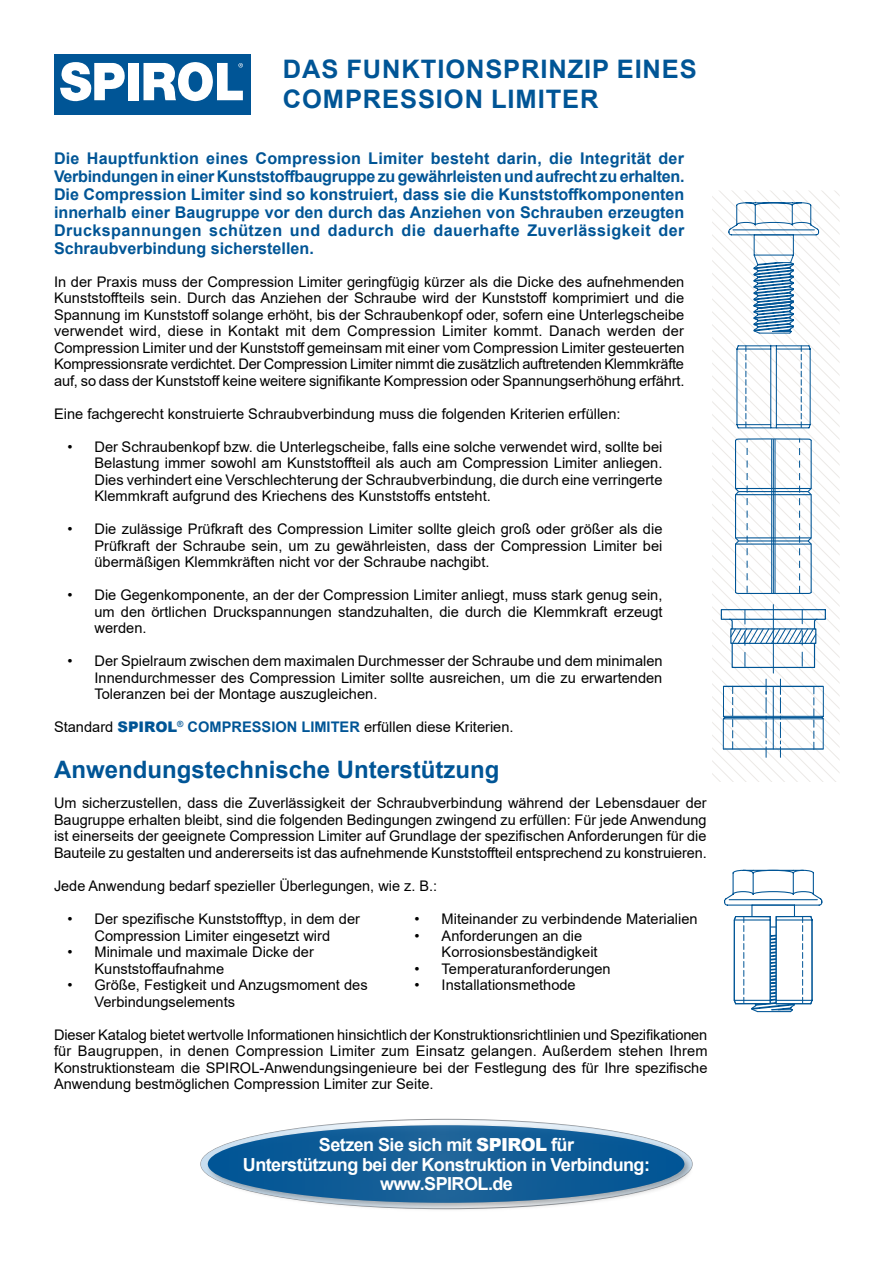
<style>
.page{position:relative;width:893px;height:1263px;background:#fff}
.page>*{position:absolute;margin:0;border:0;box-sizing:border-box;transform-origin:0 0}
.t1{font:700 25.5px/30px "Arial";letter-spacing:.035em;color:#005596}
.t2{font:700 24px "Arial";color:#005596}
.t3{font:700 18px/19.5px "Arial";letter-spacing:-.03em;color:#fff;text-align:center}
.t4{font:700 16.2px/18px "Arial";color:#005596;text-align:justify}
.t5{font:14.7px/16.5px "Arial";color:#000;text-align:justify}
.s1{font-weight:900;color:#005596}
.s2{font-weight:700;color:#005596}
.s3{font-weight:900}
</style>
<div class="page">
<div style="left:54px;top:54px;width:196px;height:60px;background:#005596"></div>
<div style="left:128px;top:63px;width:10px;height:37px;background:#fff"></div>
<svg style="left:60px;top:62px;width:65px;height:39px"></svg>
<svg style="left:143px;top:62px;width:100px;height:40px"></svg>
<svg style="left:724px;top:870px;width:98px;height:142px"></svg>
<svg style="left:712px;top:190px;width:128px;height:592px"></svg>
<div style="left:205px;top:1123px;width:489px;height:89px;background:#000;opacity:.3"></div>
<svg style="left:208px;top:1125px;width:476px;height:78px;background:#115d97"></svg>
<h1 class="t1" style="left:283px;top:55px;width:415px">DAS FUNKTIONSPRINZIP EINES<br>COMPRESSION LIMITER</h1>
<p class="t4" style="left:54px;top:149px;width:632px">Die Hauptfunktion eines Compression Limiter besteht darin, die Integrität der Verbindungen in einer Kunststoffbaugruppe zu gewährleisten und aufrecht zu erhalten.<br>Die Compression Limiter sind so konstruiert, dass sie die Kunststoffkomponenten innerhalb einer Baugruppe vor den durch das Anziehen von Schrauben erzeugten Druckspannungen schützen und dadurch die dauerhafte Zuverlässigkeit der Schraubverbindung sicherstellen.</p>
<p class="t5" style="left:54px;top:273px;width:632px">In der Praxis muss der Compression Limiter geringfügig kürzer als die Dicke des aufnehmenden Kunststoffteils sein. Durch das Anziehen der Schraube wird der Kunststoff komprimiert und die Spannung im Kunststoff solange erhöht, bis der Schraubenkopf oder, sofern eine Unterlegscheibe verwendet wird, diese in Kontakt mit dem Compression Limiter kommt. Danach werden der Compression Limiter und der Kunststoff gemeinsam mit einer vom Compression Limiter gesteuerten Kompressionsrate verdichtet. Der Compression Limiter nimmt die zusätzlich auftretenden Klemmkräfte auf, so dass der Kunststoff keine weitere signifikante Kompression oder Spannungserhöhung erfährt.</p>
<p class="t5" style="left:54px;top:405px;width:568px">Eine fachgerecht konstruierte Schraubverbindung muss die folgenden Kriterien erfüllen:</p>
<p class="t5" style="left:94px;top:438px;width:569px;text-indent:-27px">• Der Schraubenkopf bzw. die Unterlegscheibe, falls eine solche verwendet wird, sollte bei Belastung immer sowohl am Kunststoffteil als auch am Compression Limiter anliegen.<br>Dies verhindert eine Verschlechterung der Schraubverbindung, die durch eine verringerte Klemmkraft aufgrund des Kriechens des Kunststoffs entsteht.</p>
<p class="t5" style="left:94px;top:521px;width:569px;text-indent:-27px">• Die zulässige Prüfkraft des Compression Limiter sollte gleich groß oder größer als die Prüfkraft der Schraube sein, um zu gewährleisten, dass der Compression Limiter bei übermäßigen Klemmkräften nicht vor der Schraube nachgibt.</p>
<p class="t5" style="left:94px;top:587px;width:570px;text-indent:-27px">• Die Gegenkomponente, an der der Compression Limiter anliegt, muss stark genug sein, um den örtlichen Druckspannungen standzuhalten, die durch die Klemmkraft erzeugt werden.</p>
<p class="t5" style="left:94px;top:653px;width:570px;text-indent:-27px">• Der Spielraum zwischen dem maximalen Durchmesser der Schraube und dem minimalen Innendurchmesser des Compression Limiter sollte ausreichen, um die zu erwartenden Toleranzen bei der Montage auszugleichen.</p>
<p class="t5" style="left:54px;top:719px;width:461px">Standard <span class="s1">SPIROL</span><sup>®</sup> <span class="s2">COMPRESSION LIMITER</span> erfüllen diese Kriterien.</p>
<h2 class="t2" style="left:54px;top:753px;width:447px">Anwendungstechnische Unterstützung</h2>
<p class="t5" style="left:54px;top:794px;width:654px">Um sicherzustellen, dass die Zuverlässigkeit der Schraubverbindung während der Lebensdauer der Baugruppe erhalten bleibt, sind die folgenden Bedingungen zwingend zu erfüllen: Für jede Anwendung ist einerseits der geeignete Compression Limiter auf Grundlage der spezifischen Anforderungen für die Bauteile zu gestalten und andererseits ist das aufnehmende Kunststoffteil entsprechend zu konstruieren.</p>
<p class="t5" style="left:54px;top:877px;width:385px">Jede Anwendung bedarf spezieller Überlegungen, wie z. B.:</p>
<p class="t5" style="left:68px;top:911px;width:294px;text-align:center">• Der spezifische Kunststofftyp, in dem der<br>Compression Limiter eingesetzt wird</p>
<p class="t5" style="left:94px;top:944px;width:221px;text-indent:-27px">• Minimale und maximale Dicke der<br>Kunststoffaufnahme</p>
<p class="t5" style="left:94px;top:977px;width:275px;text-indent:-27px">• Größe, Festigkeit und Anzugsmoment des<br>Verbindungselements</p>
<p class="t5" style="left:54px;top:1026px;width:655px">Dieser Katalog bietet wertvolle Informationen hinsichtlich der Konstruktionsrichtlinien und Spezifikationen für Baugruppen, in denen Compression Limiter zum Einsatz gelangen. Außerdem stehen Ihrem Konstruktionsteam die SPIROL-Anwendungsingenieure bei der Festlegung des für Ihre spezifische Anwendung bestmöglichen Compression Limiter zur Seite.</p>
<p class="t5" style="left:415px;top:910px;width:285px">• Miteinander zu verbindende Materialien</p>
<p class="t5" style="left:442px;top:927px;width:158px;text-indent:-27px">• Anforderungen an die<br>Korrosionsbeständigkeit</p>
<p class="t5" style="left:415px;top:960px;width:198px">• Temperaturanforderungen</p>
<p class="t5" style="left:415px;top:976px;width:163px">• Installationsmethode</p>
<p class="t3" style="left:243px;top:1135px;width:409px">Setzen Sie sich mit <span class="s3">SPIROL</span> für<br>Unterstützung bei der Konstruktion in Verbindung: www.SPIROL.de</p>
</div>
